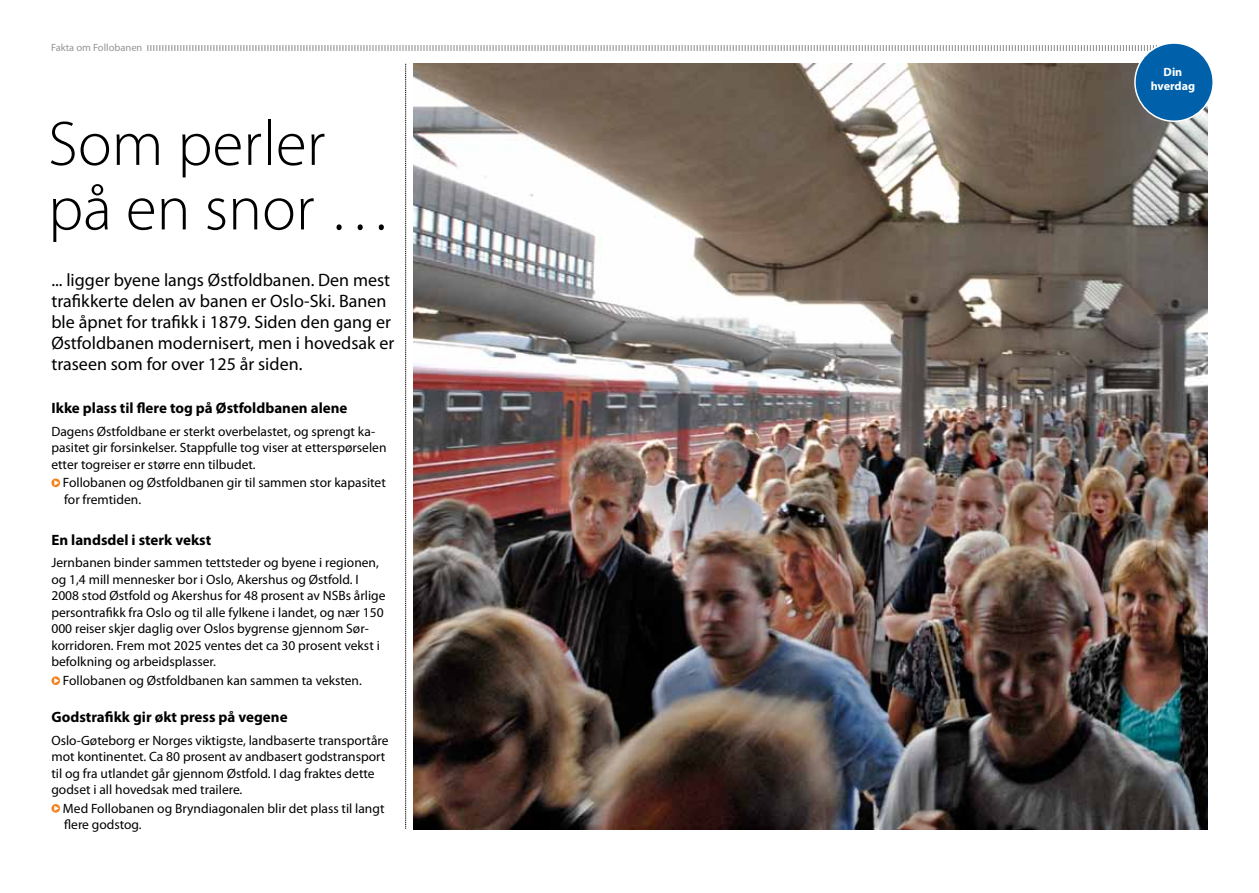
<style>
.page{position:relative;width:1259px;height:893px;background:#fff}
.page>*{position:absolute;margin:0;border:0;box-sizing:border-box;transform-origin:0 0}
.t1{font:300 63.45px/64.5px "Myriad Pro";color:#000}
.t2{font:18px/21px "Myriad Pro";color:#000}
.t3{font:700 15px "Myriad Pro";color:#000}
.t4{font:13.5px/16.5px "Myriad Pro";color:#000}
.t5{font:700 12px/14.4px "Myriad Pro";color:#fff;text-align:center}
.t6{font:10.5px "Myriad Pro";color:#939598}
</style>
<div class="page">
<svg style="left:51px;top:478px;width:9px;height:9px"></svg>
<svg style="left:51px;top:676px;width:9px;height:9px"></svg>
<svg style="left:51px;top:804px;width:9px;height:9px"></svg>
<img style="left:414px;top:64px;width:794px;height:765px">
<svg style="left:405px;top:64px;width:1px;height:765px"></svg>
<svg style="left:147px;top:45px;width:1013px;height:6px"></svg>
<div style="left:1135px;top:43px;width:78px;height:78px;background:#0060a9;border-radius:50%"></div>
<div style="left:1134px;top:42px;width:80px;height:80px;border:2px solid #fff;border-radius:50%"></div>
<p class="t6" style="left:51px;top:41px;width:93px">Fakta om Follobanen</p>
<h1 class="t1" style="left:48px;top:111px;width:345px">Som perler på en snor …</h1>
<h2 class="t2" style="left:51px;top:269px;width:344px">... ligger byene langs Østfoldbanen. Den mest trafikkerte delen av banen er Oslo-Ski. Banen ble åpnet for trafikk i 1879. Siden den gang er Østfoldbanen modernisert, men i hovedsak er traseen som for over 125 år siden.</h2>
<p class="t3" style="left:51px;top:398px;width:297px">Ikke plass til flere tog på Østfoldbanen alene</p>
<p class="t4" style="left:51px;top:423px;width:336px">Dagens Østfoldbane er sterkt overbelastet, og sprengt ka&shy;pasitet gir forsinkelser. Stappfulle tog viser at etterspørselen etter togreiser er større enn tilbudet.</p>
<p class="t4" style="left:63px;top:474px;width:324px">Follobanen og Østfoldbanen gir til sammen stor kapasitet for fremtiden.</p>
<p class="t3" style="left:51px;top:530px;width:161px">En landsdel i sterk vekst</p>
<p class="t4" style="left:51px;top:554px;width:336px">Jernbanen binder sammen tettsteder og byene i regionen, og 1,4 mill mennesker bor i Oslo, Akershus og Østfold. I 2008 stod Østfold og Akershus for 48 prosent av NSBs årlige persontrafikk fra Oslo og til alle fylkene i landet, og nær 150<br>000 reiser skjer daglig over Oslos bygrense gjennom Sør&shy;korridoren. Frem mot 2025 ventes det ca 30 prosent vekst i befolkning og arbeidsplasser.</p>
<p class="t4" style="left:63px;top:672px;width:300px">Follobanen og Østfoldbanen kan sammen ta veksten.</p>
<p class="t3" style="left:51px;top:707px;width:238px">Godstrafikk gir økt press på vegene</p>
<p class="t4" style="left:51px;top:732px;width:339px">Oslo-Gøteborg er Norges viktigste, landbaserte transportåre mot kontinentet. Ca 80 prosent av andbasert godstransport til og fra utlandet går gjennom Østfold. I dag fraktes dette godset i all hovedsak med trailere.</p>
<p class="t4" style="left:63px;top:800px;width:323px">Med Follobanen og Bryndiagonalen blir det plass til langt flere godstog.</p>
<p class="t5" style="left:1150px;top:64px;width:46px">Din hverdag</p>
</div>
